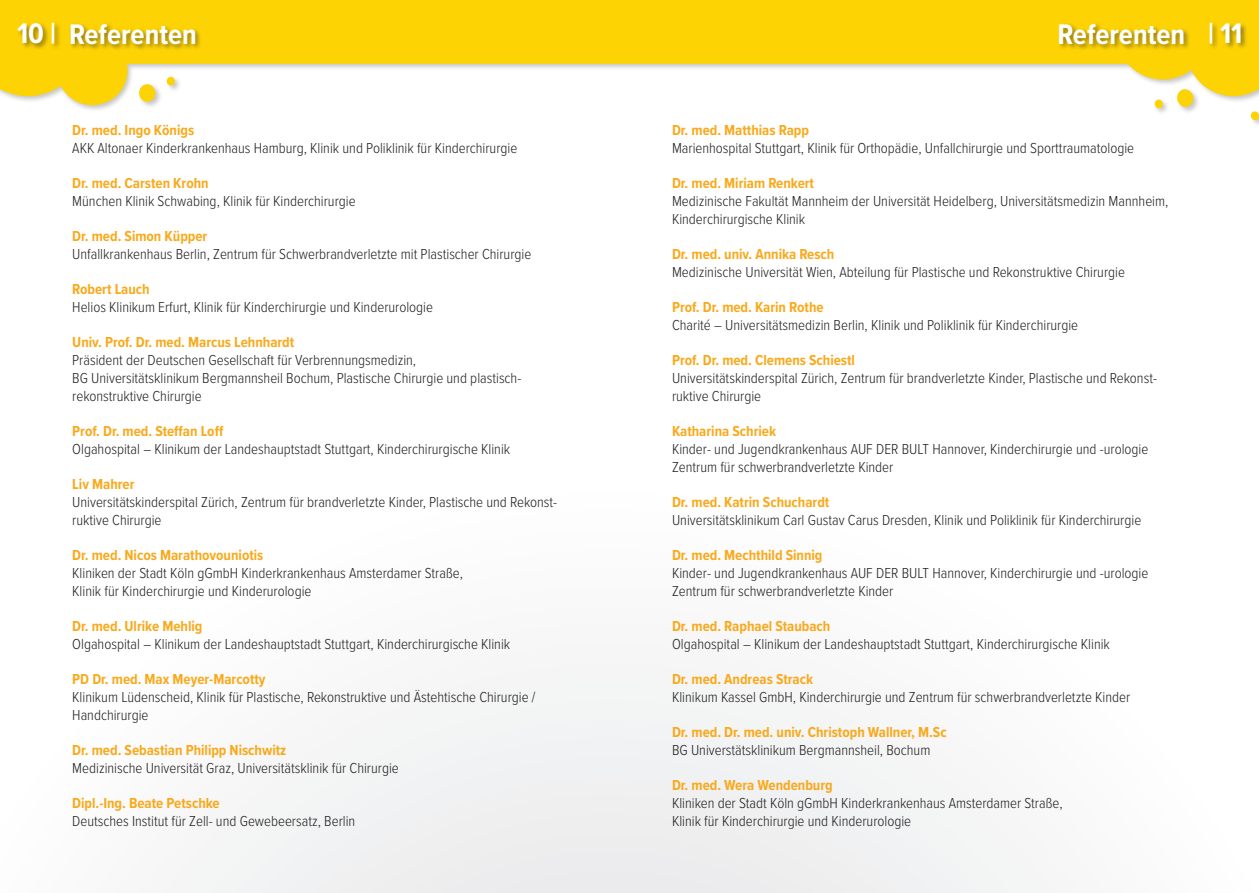
<style>
.page{position:relative;width:1259px;height:893px;background:#fff}
.page>*{position:absolute;margin:0;border:0;box-sizing:border-box;transform-origin:0 0}
.t1{font:700 29.4px "Proxima Nova Cond";color:#fff}
.Ref_Einrichtung{font:300 15px/18px "Proxima Nova Cond";color:#231f20}
.Ref_Name{font:700 15px "Proxima Nova Cond";color:#f9a91b}
</style>
<div class="page">
<div style="left:185px;top:680px;width:850px;height:213px;background:#f3f4f4"></div>
<div style="left:1249px;top:110px;width:10px;height:18px;background:#231f20;opacity:.25"></div>
<svg style="left:1250px;top:113px;width:9px;height:8px"></svg>
<div style="left:0;top:0;width:1259px;height:113px;background:#fff"></div>
<svg style="left:0;top:0;width:1259px;height:105px;fill:#fed304"></svg>
<div style="left:16px;top:21px;width:46px;height:30px;background:#231f20;opacity:.5"></div>
<div style="left:1208px;top:21px;width:40px;height:30px;background:#231f20;opacity:.5"></div>
<div style="left:69px;top:22px;width:133px;height:29px;background:#231f20;opacity:.5"></div>
<div style="left:1057px;top:22px;width:133px;height:29px;background:#231f20;opacity:.5"></div>
<h1 class="t1" style="left:17px;top:12px;width:181px">10 | Referenten</h1>
<h1 class="t1" style="left:1057px;top:12px;width:186px">Referenten | 11</h1>
<p class="Ref_Name" style="left:72px;top:119px;width:123px">Dr. med. Ingo Königs</p>
<p class="Ref_Einrichtung" style="left:72px;top:138px;width:446px">AKK Altonaer Kinderkrankenhaus Hamburg, Klinik und Poliklinik für Kinderchirurgie</p>
<p class="Ref_Name" style="left:72px;top:172px;width:138px">Dr. med. Carsten Krohn</p>
<p class="Ref_Einrichtung" style="left:72px;top:191px;width:285px">München Klinik Schwabing, Klinik für Kinderchirurgie</p>
<p class="Ref_Name" style="left:72px;top:225px;width:137px">Dr. med. Simon Küpper</p>
<p class="Ref_Einrichtung" style="left:72px;top:244px;width:460px">Unfallkrankenhaus Berlin, Zentrum für Schwerbrandverletzte mit Plastischer Chirurgie</p>
<p class="Ref_Name" style="left:72px;top:278px;width:79px">Robert Lauch</p>
<p class="Ref_Einrichtung" style="left:72px;top:297px;width:362px">Helios Klinikum Erfurt, Klinik für Kinderchirurgie und Kinderurologie</p>
<p class="Ref_Name" style="left:72px;top:331px;width:223px">Univ. Prof. Dr. med. Marcus Lehnhardt</p>
<p class="Ref_Einrichtung" style="left:72px;top:350px;width:345px">Präsident der Deutschen Gesellschaft für Verbrennungsmedizin,</p>
<p class="Ref_Einrichtung" style="left:72px;top:368px;width:450px">BG Universitätsklinikum Bergmannsheil Bochum, Plastische Chirurgie und plastisch&shy;rekonstruktive Chirurgie</p>
<p class="Ref_Name" style="left:72px;top:420px;width:153px">Prof. Dr. med. Steffan Loff</p>
<p class="Ref_Einrichtung" style="left:72px;top:439px;width:439px">Olgahospital – Klinikum der Landeshauptstadt Stuttgart, Kinderchirurgische Klinik</p>
<p class="Ref_Name" style="left:72px;top:473px;width:64px">Liv Mahrer</p>
<p class="Ref_Einrichtung" style="left:72px;top:492px;width:486px">Universitätskinderspital Zürich, Zentrum für brandverletzte Kinder, Plastische und Rekonst&shy;ruktive Chirurgie</p>
<p class="Ref_Name" style="left:72px;top:544px;width:193px">Dr. med. Nicos Marathovouniotis</p>
<p class="Ref_Einrichtung" style="left:72px;top:563px;width:392px">Kliniken der Stadt Köln gGmbH Kinderkrankenhaus Amsterdamer Straße,<br>Klinik für Kinderchirurgie und Kinderurologie</p>
<p class="Ref_Name" style="left:72px;top:615px;width:132px">Dr. med. Ulrike Mehlig</p>
<p class="Ref_Einrichtung" style="left:72px;top:634px;width:439px">Olgahospital – Klinikum der Landeshauptstadt Stuttgart, Kinderchirurgische Klinik</p>
<p class="Ref_Name" style="left:72px;top:668px;width:195px">PD Dr. med. Max Meyer-Marcotty</p>
<p class="Ref_Einrichtung" style="left:72px;top:687px;width:464px">Klinikum Lüdenscheid, Klinik für Plastische, Rekonstruktive und Ästehtische Chirurgie /<br>Handchirurgie</p>
<p class="Ref_Name" style="left:72px;top:739px;width:216px">Dr. med. Sebastian Philipp Nischwitz</p>
<p class="Ref_Einrichtung" style="left:72px;top:758px;width:328px">Medizinische Universität Graz, Universitätsklinik für Chirurgie</p>
<p class="Ref_Name" style="left:72px;top:792px;width:149px">Dipl.-Ing. Beate Petschke</p>
<p class="Ref_Einrichtung" style="left:72px;top:811px;width:284px">Deutsches Institut für Zell- und Gewebeersatz, Berlin</p>
<p class="Ref_Name" style="left:672px;top:119px;width:138px">Dr. med. Matthias Rapp</p>
<p class="Ref_Einrichtung" style="left:672px;top:138px;width:464px">Marienhospital Stuttgart, Klinik für Orthopädie, Unfallchirurgie und Sporttraumatologie</p>
<p class="Ref_Name" style="left:672px;top:172px;width:144px">Dr. med. Miriam Renkert</p>
<p class="Ref_Einrichtung" style="left:672px;top:191px;width:498px">Medizinische Fakultät Mannheim der Universität Heidelberg, Universitätsmedizin Mannheim,<br>Kinderchirurgische Klinik</p>
<p class="Ref_Name" style="left:672px;top:243px;width:164px">Dr. med. univ. Annika Resch</p>
<p class="Ref_Einrichtung" style="left:672px;top:262px;width:454px">Medizinische Universität Wien, Abteilung für Plastische und Rekonstruktive Chirurgie</p>
<p class="Ref_Name" style="left:672px;top:296px;width:153px">Prof. Dr. med. Karin Rothe</p>
<p class="Ref_Einrichtung" style="left:672px;top:315px;width:408px">Charité – Universitätsmedizin Berlin, Klinik und Poliklinik für Kinderchirurgie</p>
<p class="Ref_Name" style="left:672px;top:349px;width:184px">Prof. Dr. med. Clemens Schiestl</p>
<p class="Ref_Einrichtung" style="left:672px;top:368px;width:486px">Universitätskinderspital Zürich, Zentrum für brandverletzte Kinder, Plastische und Rekonst&shy;ruktive Chirurgie</p>
<p class="Ref_Name" style="left:672px;top:420px;width:106px">Katharina Schriek</p>
<p class="Ref_Einrichtung" style="left:672px;top:439px;width:478px">Kinder- und Jugendkrankenhaus AUF DER BULT Hannover, Kinderchirurgie und -urologie<br>Zentrum für schwerbrandverletzte Kinder</p>
<p class="Ref_Name" style="left:672px;top:491px;width:159px">Dr. med. Katrin Schuchardt</p>
<p class="Ref_Einrichtung" style="left:672px;top:510px;width:471px">Universitätsklinikum Carl Gustav Carus Dresden, Klinik und Poliklinik für Kinderchirurgie</p>
<p class="Ref_Name" style="left:672px;top:544px;width:152px">Dr. med. Mechthild Sinnig</p>
<p class="Ref_Einrichtung" style="left:672px;top:563px;width:478px">Kinder- und Jugendkrankenhaus AUF DER BULT Hannover, Kinderchirurgie und -urologie<br>Zentrum für schwerbrandverletzte Kinder</p>
<p class="Ref_Name" style="left:672px;top:615px;width:160px">Dr. med. Raphael Staubach</p>
<p class="Ref_Einrichtung" style="left:672px;top:634px;width:439px">Olgahospital – Klinikum der Landeshauptstadt Stuttgart, Kinderchirurgische Klinik</p>
<p class="Ref_Name" style="left:672px;top:668px;width:143px">Dr. med. Andreas Strack</p>
<p class="Ref_Einrichtung" style="left:672px;top:687px;width:460px">Klinikum Kassel GmbH, Kinderchirurgie und Zentrum für schwerbrandverletzte Kinder</p>
<p class="Ref_Name" style="left:672px;top:721px;width:276px">Dr. med. Dr. med. univ. Christoph Wallner, M.Sc</p>
<p class="Ref_Einrichtung" style="left:672px;top:740px;width:260px">BG Universtätsklinikum Bergmannsheil, Bochum</p>
<p class="Ref_Name" style="left:672px;top:774px;width:162px">Dr. med. Wera Wendenburg</p>
<p class="Ref_Einrichtung" style="left:672px;top:793px;width:392px">Kliniken der Stadt Köln gGmbH Kinderkrankenhaus Amsterdamer Straße,<br>Klinik für Kinderchirurgie und Kinderurologie</p>
</div>
